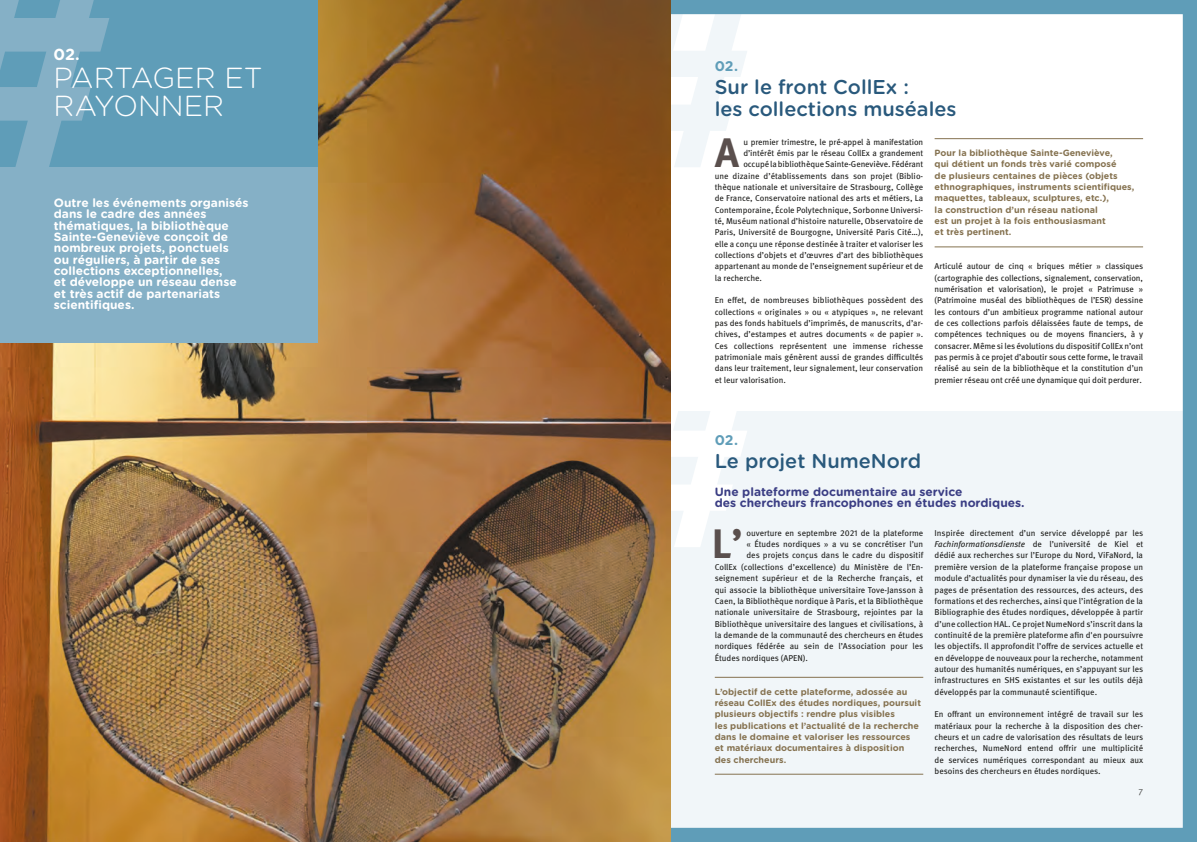
<style>
.page{position:relative;width:1197px;height:842px;background:#fff}
.page>*{position:absolute;margin:0;border:0;box-sizing:border-box;transform-origin:0 0}
.t1{font:700 41.1px "Meta Pro";color:#5a4f4d}
.t2{font:300 29px/28.3px "Gotham Rounded";color:#fff}
.t3{font:500 20px/22.7px "Gotham Rounded";color:#29597c}
.t4{font:700 16px "Gotham Rounded";color:#fff}
.t5{font:700 14px "Gotham Rounded";color:#5f9db8}
.t6{font:700 12px/11.3px "Gotham Rounded";color:#fff}
.t7{font:700 12px/11.3px "Gotham Rounded";color:#3b3e84}
.t8{font:700 9px/11.3px "Gotham Rounded";color:#857250}
.t9{font:9px "Meta Pro";color:#4b4b4a}
.t10{font:8.5px/11.3px "Meta Pro";color:#1d1d1b;text-align:justify}
.s1{font-style:italic}
</style>
<div class="page">
<svg style="left:670px;top:0;width:526px;height:842px"></svg>
<img style="left:0;top:0;width:670px;height:842px">
<div style="left:0;top:0;width:317px;height:167px;background:#5f9db8"></div>
<svg style="left:0;top:0;width:109px;height:167px"></svg>
<div style="left:0;top:167px;width:317px;height:176px;background:#85b0c6"></div>
<h3 class="t4" style="left:54px;top:42px;width:28px">02.</h3>
<h2 class="t2" style="left:54px;top:62px;width:210px">PARTAGER ET<br>RAYONNER</h2>
<p class="t6" style="left:54px;top:197px;width:196px">Outre les événements organisés dans le cadre des années thématiques, la bibliothèque<br>Sainte-Geneviève conçoit de nombreux projets, ponctuels<br>ou réguliers, à partir de ses collections exceptionnelles,<br>et développe un réseau dense et très actif de partenariats scientifiques.</p>
<h3 class="t5" style="left:714px;top:56px;width:25px">02.</h3>
<h3 class="t3" style="left:714px;top:74px;width:243px">Sur le front CollEx :<br>les collections muséales</h3>
<h1 class="t1" style="left:714px;top:127px;width:26px">A</h1>
<p class="t10" style="left:743px;top:136px;width:181px">u premier trimestre, le pré-appel à manifestation</p>
<p class="t10" style="left:743px;top:148px;width:181px">d’intérêt émis par le réseau CollEx a grandement</p>
<p class="t10" style="left:743px;top:159px;width:181px">occupé la bibliothèque Sainte-Geneviève. Fédérant</p>
<p class="t10" style="left:714px;top:170px;width:210px">une dizaine d’établissements dans son projet (Biblio-</p>
<p class="t10" style="left:714px;top:182px;width:210px">thèque nationale et universitaire de Strasbourg, Collège</p>
<p class="t10" style="left:714px;top:193px;width:210px">de France, Conservatoire national des arts et métiers, La</p>
<p class="t10" style="left:714px;top:204px;width:210px">Contemporaine, École Polytechnique, Sorbonne Universi-</p>
<p class="t10" style="left:714px;top:216px;width:210px">té, Muséum national d’histoire naturelle, Observatoire de</p>
<p class="t10" style="left:714px;top:227px;width:210px">Paris, Université de Bourgogne, Université Paris Cité…),</p>
<p class="t10" style="left:714px;top:238px;width:210px">elle a conçu une réponse destinée à traiter et valoriser les</p>
<p class="t10" style="left:714px;top:250px;width:210px">collections d’objets et d’œuvres d’art des bibliothèques</p>
<p class="t10" style="left:714px;top:261px;width:210px">appartenant au monde de l’enseignement supérieur et de</p>
<p class="t10" style="left:714px;top:272px;width:49px">la recherche.</p>
<p class="t10" style="left:714px;top:295px;width:210px">En effet, de nombreuses bibliothèques possèdent des collections « originales » ou « atypiques », ne relevant pas des fonds habituels d’imprimés, de manuscrits, d’ar&shy;chives, d’estampes et autres documents « de papier ».<br>Ces collections représentent une immense richesse patrimoniale mais génèrent aussi de grandes difficultés dans leur traitement, leur signalement, leur conservation et leur valorisation.</p>
<p class="t8" style="left:934px;top:147px;width:201px">Pour la bibliothèque Sainte-Geneviève,<br>qui détient un fonds très varié composé<br>de plusieurs centaines de pièces (objets ethnographiques, instruments scientifiques, maquettes, tableaux, sculptures, etc.),<br>la construction d’un réseau national<br>est un projet à la fois enthousiasmant<br>et très pertinent.</p>
<p class="t10" style="left:934px;top:261px;width:210px">Articulé autour de cinq « briques métier » classiques (cartographie des collections, signalement, conservation, numérisation et valorisation), le projet « Patrimuse » (Patrimoine muséal des bibliothèques de l’ESR) dessine les contours d’un ambitieux programme national autour de ces collections parfois délaissées faute de temps, de compétences techniques ou de moyens financiers, à y consacrer. Même si les évolutions du dispositif CollEx n’ont pas permis à ce projet d’aboutir sous cette forme, le travail réalisé au sein de la bibliothèque et la constitution d’un premier réseau ont créé une dynamique qui doit perdurer.</p>
<h3 class="t5" style="left:714px;top:430px;width:25px">02.</h3>
<h3 class="t3" style="left:714px;top:448px;width:208px">Le projet NumeNord</h3>
<h3 class="t7" style="left:714px;top:486px;width:311px">Une plateforme documentaire au service<br>des chercheurs francophones en études nordiques.</h3>
<h1 class="t1" style="left:711px;top:518px;width:32px">L’</h1>
<p class="t10" style="left:746px;top:527px;width:178px">ouverture en septembre 2021 de la plateforme</p>
<p class="t10" style="left:746px;top:539px;width:178px">« Études nordiques » a vu se concrétiser l’un</p>
<p class="t10" style="left:746px;top:550px;width:178px">des projets conçus dans le cadre du dispositif</p>
<p class="t10" style="left:714px;top:561px;width:210px">CollEx (collections d’excellence) du Ministère de l’En-</p>
<p class="t10" style="left:714px;top:573px;width:210px">seignement supérieur et de la Recherche français, et</p>
<p class="t10" style="left:714px;top:584px;width:210px">qui associe la bibliothèque universitaire Tove-Jansson à</p>
<p class="t10" style="left:714px;top:595px;width:210px">Caen, la Bibliothèque nordique à Paris, et la Bibliothèque</p>
<p class="t10" style="left:714px;top:607px;width:210px">nationale universitaire de Strasbourg, rejointes par la</p>
<p class="t10" style="left:714px;top:618px;width:210px">Bibliothèque universitaire des langues et civilisations, à</p>
<p class="t10" style="left:714px;top:629px;width:210px">la demande de la communauté des chercheurs en études</p>
<p class="t10" style="left:714px;top:641px;width:210px">nordiques fédérée au sein de l’Association pour les</p>
<p class="t10" style="left:714px;top:652px;width:95px">Études nordiques (APEN).</p>
<p class="t8" style="left:714px;top:685px;width:208px">L’objectif de cette plateforme, adossée au réseau CollEx des études nordiques, poursuit plusieurs objectifs : rendre plus visibles<br>les publications et l’actualité de la recherche dans le domaine et valoriser les ressources et matériaux documentaires à disposition des chercheurs.</p>
<p class="t10" style="left:934px;top:527px;width:210px">Inspirée directement d’un service développé par les <span class="s1">Fachinformationsdienste</span> de l’université de Kiel et dédié aux recherches sur l’Europe du Nord, ViFaNord, la première version de la plateforme française propose un module d’actualités pour dynamiser la vie du réseau, des pages de présentation des ressources, des acteurs, des formations et des recherches, ainsi que l’intégration de la Bibliographie des études nordiques, développée à partir d’une collection HAL. Ce projet NumeNord s’inscrit dans la continuité de la première plateforme afin d'en poursuivre les objectifs. Il approfondit l’offre de services actuelle et en développe de nouveaux pour la recherche, notamment autour des humanités numériques, en s’appuyant sur les infrastructures en SHS existantes et sur les outils déjà développés par la communauté scientifique.</p>
<p class="t10" style="left:934px;top:709px;width:210px">En offrant un environnement intégré de travail sur les matériaux pour la recherche à la disposition des cher&shy;cheurs et un cadre de valorisation des résultats de leurs recherches, NumeNord entend offrir une multiplicité de services numériques correspondant au mieux aux besoins des chercheurs en études nordiques.</p>
<p class="t9" style="left:1138px;top:786px;width:6px">7</p>
</div>
